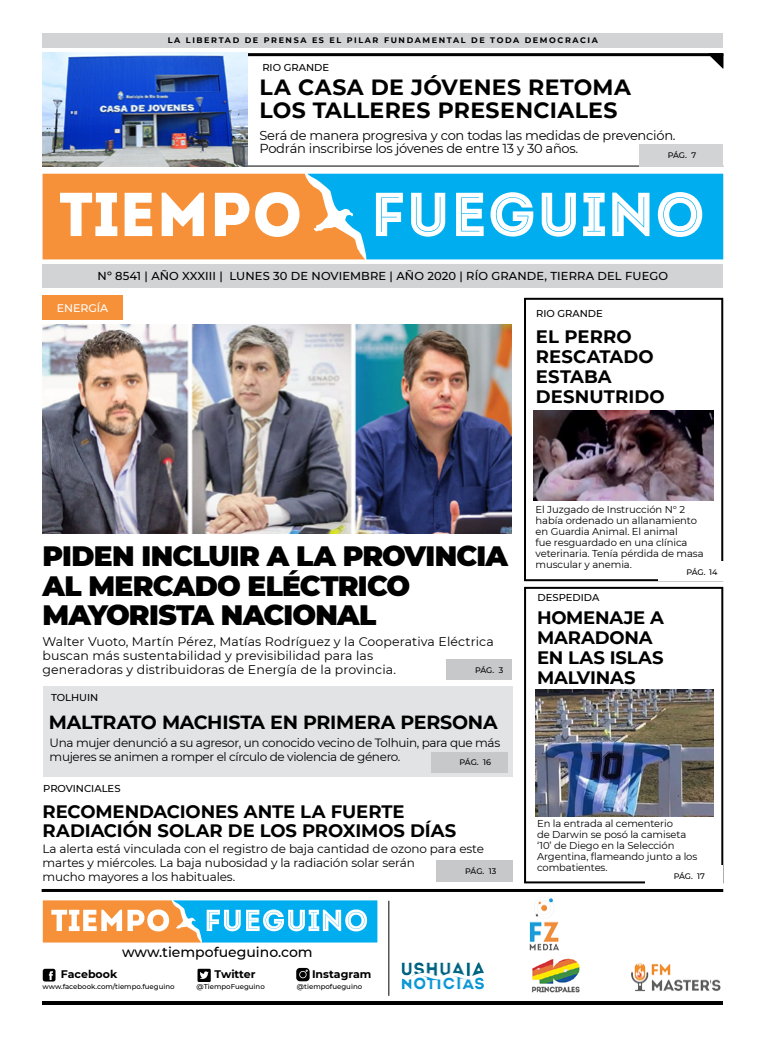
<style>
.page{position:relative;width:780px;height:1049px;background:#fff}
.page>*{position:absolute;margin:0;border:0;box-sizing:border-box;transform-origin:0 0}
.t1{font:900 28px/29px "Montserrat";letter-spacing:-.025em;color:#000}
.t2{font:700 22px/23px "Montserrat";letter-spacing:.015em;color:#000}
.t3{font:700 19px "Montserrat";letter-spacing:-.015em;color:#000}
.t4{font:700 18px/20px "Montserrat";letter-spacing:-.005em;color:#000}
.t5{font:500 14px "Montserrat";color:#000}
.t6{font:13px/13px "Montserrat";letter-spacing:-.02em;color:#000}
.t7{font:12.5px/14px "Montserrat";letter-spacing:.01em;color:#000}
.t8{font:12px/14px "Montserrat";letter-spacing:-.02em;color:#000}
.t9{font:500 11.5px "Montserrat";letter-spacing:.01em;color:#000}
.t10{font:700 11px "Montserrat";color:#000}
.t11{font:500 11px "Montserrat";color:#fff}
.t12{font:10px/11px "Montserrat";letter-spacing:-.01em;color:#000}
.t13{font:500 10px "Montserrat";color:#000}
.t14{font:700 8px "Montserrat";letter-spacing:.2em;color:#000}
.t15{font:500 8px "Montserrat";letter-spacing:-.01em;color:#000}
.t16{font:500 7px "Montserrat";color:#000}
</style>
<div class="page">
<hr style="left:43px;top:1001px;width:680px;height:4px;background:#000">
<div style="left:43px;top:686px;width:470px;height:91px;background:#e2e3e4"></div>
<hr style="left:43px;top:53px;width:680px;height:3px;background:#000">
<svg style="left:708px;top:53px;width:15px;height:16px"></svg>
<div style="left:43px;top:264px;width:680px;height:24px;background:#d1d3d4"></div>
<div style="left:524px;top:298px;width:199px;height:283px;border:2px solid #000"></div>
<div style="left:524px;top:587px;width:199px;height:296px;border:2px solid #000"></div>
<div style="left:645px;top:865px;width:78px;height:20px;background:#fff"></div>
<div style="left:43px;top:33px;width:680px;height:14px;background:#d1d3d4"></div>
<svg style="left:43px;top:174px;width:264px;height:85px"></svg>
<svg style="left:307px;top:174px;width:416px;height:85px;fill:#00aeef"></svg>
<div style="left:446px;top:659px;width:66px;height:21px;background:#c7c8ca"></div>
<div style="left:431px;top:752px;width:76px;height:20px;background:#c7c8ca"></div>
<hr style="left:42px;top:889px;width:681px;height:3px;background:#000">
<hr style="left:43px;top:166px;width:680px;height:1px;background:#000">
<div style="left:437px;top:860px;width:76px;height:22px;background:#c7c8ca"></div>
<svg style="left:43px;top:900px;width:334px;height:42px"></svg>
<svg style="left:43px;top:969px;width:12px;height:12px"></svg>
<svg style="left:197px;top:969px;width:14px;height:13px"></svg>
<svg style="left:296px;top:968px;width:13px;height:13px"></svg>
<hr style="left:388px;top:901px;width:1px;height:95px;background:#000">
<img style="left:529px;top:898px;width:30px;height:53px">
<img style="left:401px;top:962px;width:83px;height:28px">
<img style="left:631px;top:963px;width:90px;height:29px">
<img style="left:531px;top:958px;width:49px;height:34px">
<div style="left:639px;top:144px;width:84px;height:23px;background:#d1d3d4"></div>
<div style="left:658px;top:561px;width:65px;height:20px;background:#fff"></div>
<div style="left:43px;top:295px;width:80px;height:25px;background:#f79139"></div>
<img style="left:43px;top:52px;width:204px;height:115px">
<img style="left:535px;top:690px;width:179px;height:126px">
<img style="left:533px;top:411px;width:180px;height:89px">
<img style="left:43px;top:325px;width:469px;height:208px">
<p class="t14" style="left:168px;top:35px;width:431px">LA LIBERTAD DE PRENSA ES EL PILAR FUNDAMENTAL DE TODA DEMOCRACIA</p>
<p class="t13" style="left:262px;top:60px;width:68px">RIO GRANDE</p>
<h2 class="t2" style="left:259px;top:75px;width:373px">LA CASA DE JÓVENES RETOMA<br>LOS TALLERES PRESENCIALES</h2>
<h3 class="t6" style="left:259px;top:128px;width:417px">Será de manera progresiva y con todas las medidas de prevención.<br>Podrán inscribirse los jóvenes de entre 13 y 30 años.</h3>
<p class="t15" style="left:667px;top:149px;width:30px">PÁG. 7</p>
<p class="t9" style="left:98px;top:268px;width:572px">Nº 8541 | AÑO XXXIII | LUNES 30 DE NOVIEMBRE | AÑO 2020 | RÍO GRANDE, TIERRA DEL FUEGO</p>
<p class="t11" style="left:57px;top:300px;width:53px">ENERGÍA</p>
<p class="t13" style="left:536px;top:307px;width:68px">RIO GRANDE</p>
<h3 class="t4" style="left:536px;top:325px;width:130px">EL PERRO<br>RESCATADO<br>ESTABA<br>DESNUTRIDO</h3>
<h1 class="t1" style="left:43px;top:540px;width:467px">PIDEN INCLUIR A LA PROVINCIA<br>AL MERCADO ELÉCTRICO<br>MAYORISTA NACIONAL</h1>
<p class="t7" style="left:43px;top:634px;width:452px">Walter Vuoto, Martín Pérez, Matías Rodríguez y la Cooperativa Eléctrica buscan más sustentabilidad y previsibilidad para las<br>generadoras y distribuidoras de Energía de la provincia.</p>
<p class="t15" style="left:475px;top:664px;width:30px">PÁG. 3</p>
<p class="t13" style="left:51px;top:690px;width:49px">TOLHUIN</p>
<h3 class="t3" style="left:49px;top:708px;width:450px">MALTRATO MACHISTA EN PRIMERA PERSONA</h3>
<p class="t8" style="left:50px;top:735px;width:452px">Una mujer denunció a su agresor, un conocido vecino de Tolhuin, para que más mujeres se animen a romper el círculo de violencia de género.</p>
<p class="t15" style="left:459px;top:757px;width:33px">PÁG. 16</p>
<p class="t13" style="left:43px;top:782px;width:79px">PROVINCIALES</p>
<h3 class="t4" style="left:43px;top:801px;width:415px;line-height:19px">RECOMENDACIONES ANTE LA FUERTE<br>RADIACIÓN SOLAR DE LOS PROXIMOS DÍAS</h3>
<p class="t8" style="left:43px;top:841px;width:443px">La alerta está vinculada con el registro de baja cantidad de ozono para este martes y miércoles. La baja nubosidad y la radiación solar serán<br>mucho mayores a los habituales.</p>
<p class="t15" style="left:465px;top:865px;width:33px">PÁG. 13</p>
<h3 class="t5" style="left:122px;top:942px;width:192px">www.tiempofueguino.com</h3>
<p class="t10" style="left:61px;top:966px;width:58px">Facebook</p>
<p class="t16" style="left:43px;top:982px;width:134px">www.facebook.com/tiempo.fueguino</p>
<p class="t10" style="left:214px;top:966px;width:42px">Twitter</p>
<p class="t16" style="left:197px;top:982px;width:70px">@TiempoFueguino</p>
<p class="t10" style="left:312px;top:966px;width:61px">Instagram</p>
<p class="t16" style="left:297px;top:982px;width:67px">@tiempofueguino</p>
<p class="t12" style="left:535px;top:504px;width:169px">El Juzgado de Instrucción N° 2 había ordenado un allanamiento en Guardia Animal. El animal<br>fue resguardado en una clínica veterinaria. Tenía pérdida de masa muscular y anemia.</p>
<p class="t15" style="left:686px;top:566px;width:33px">PÁG. 14</p>
<p class="t13" style="left:537px;top:590px;width:63px">DESPEDIDA</p>
<h3 class="t4" style="left:537px;top:607px;width:128px">HOMENAJE A<br>MARADONA<br>EN LAS ISLAS<br>MALVINAS</h3>
<p class="t12" style="left:537px;top:818px;width:162px">En la entrada al cementerio<br>de Darwin se posó la camiseta ‘10’ de Diego en la Selección<br>Argentina, flameando junto a los combatientes.</p>
<p class="t15" style="left:673px;top:870px;width:33px">PÁG. 17</p>
</div>
